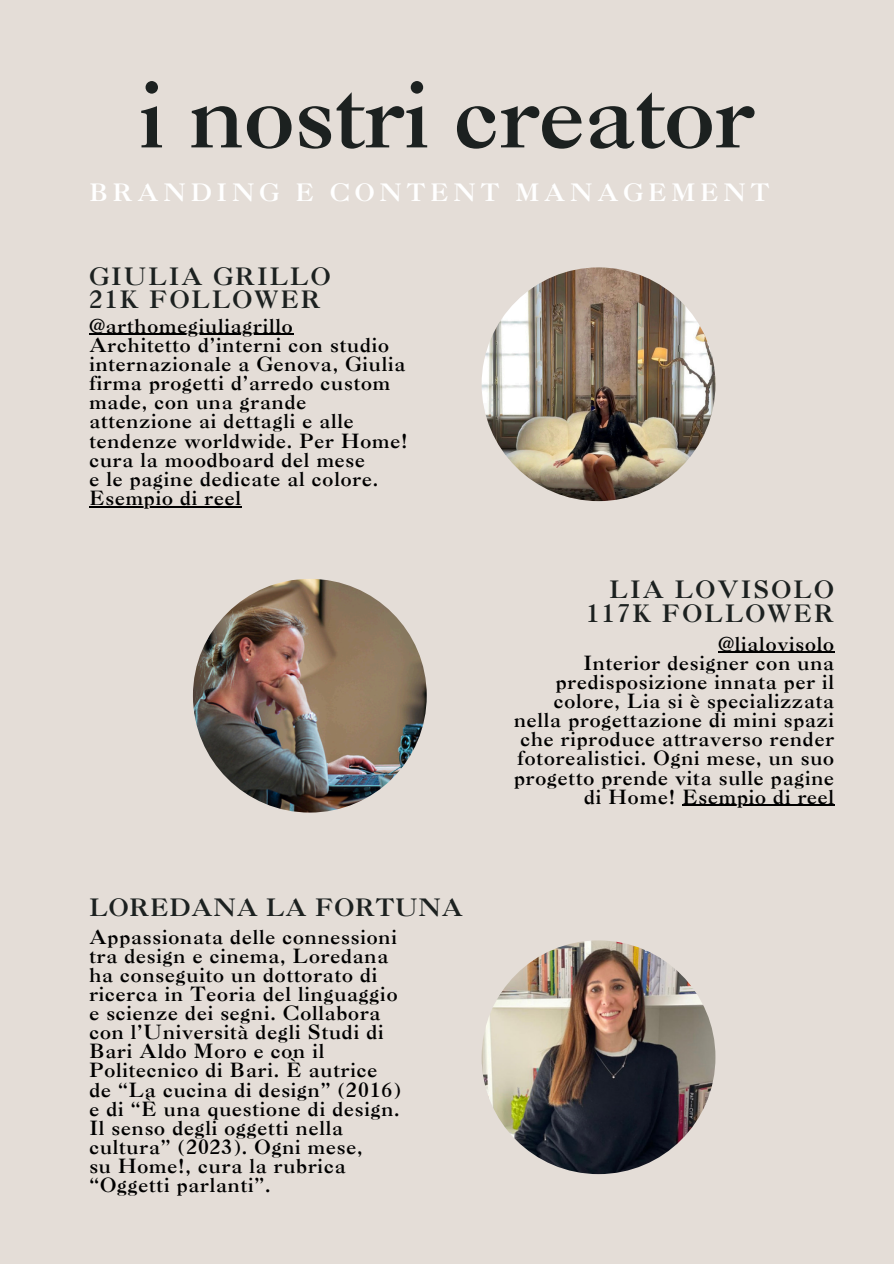
<style>
.page{position:relative;width:894px;height:1264px;background:#fff}
.page>*{position:absolute;margin:0;border:0;box-sizing:border-box;transform-origin:0 0}
.t1{font:90px "Caslon 3 LT Std";color:#1c2120}
.t2{font:23.85px/23.7px "Caslon 3 LT Std";letter-spacing:.085em;color:#1c2120}
.t3{font:23.85px "Caslon 3 LT Std";letter-spacing:.2em;color:#fff}
.t4{font:23.85px "Caslon 3 LT Std";letter-spacing:.035em;color:#1c2120}
.t5{font:19.5px/19.2px "Caslon 3 LT Std";letter-spacing:.045em;color:#000}
</style>
<div class="page">
<div style="left:0;top:0;width:893px;height:1263px;background:#e4ddd7"></div>
<img style="left:481px;top:267px;width:234px;height:234px;border-radius:50%">
<img style="left:193px;top:579px;width:233px;height:233px;border-radius:50%">
<img style="left:481px;top:940px;width:234px;height:234px;border-radius:50%">
<hr style="left:89px;top:334px;width:204px;height:1px;background:#000">
<hr style="left:89px;top:506px;width:153px;height:1px;background:#000">
<hr style="left:718px;top:651px;width:116px;height:2px;background:#000">
<hr style="left:682px;top:804px;width:152px;height:2px;background:#000">
<p class="t1" style="left:139px;top:81px;width:616px">i nostri creator</p>
<p class="t3" style="left:89px;top:183px;width:681px">BRANDING E CONTENT MANAGEMENT</p>
<p class="t2" style="left:89px;top:267px;width:243px">GIULIA GRILLO<br>21K FOLLOWER</p>
<p class="t5" style="left:89px;top:318px;width:205px">@arthomegiuliagrillo</p>
<p class="t5" style="left:89px;top:338px;width:320px">Architetto d’interni con studio internazionale a Genova, Giulia firma progetti d’arredo custom made, con una grande attenzione ai dettagli e alle tendenze worldwide. Per Home! cura la moodboard del mese</p>
<p class="t5" style="left:89px;top:471px;width:290px">e le pagine dedicate al colore.</p>
<h2 class="t5" style="left:89px;top:491px;width:153px">Esempio di reel</h2>
<p class="t4" style="left:89px;top:898px;width:375px">LOREDANA LA FORTUNA</p>
<p class="t5" style="left:89px;top:929px;width:313px">Appassionata delle connessioni tra design e cinema, Loredana ha conseguito un dottorato di ricerca in Teoria del linguaggio e scienze dei segni. Collabora con l’Università degli Studi di<br>Bari Aldo Moro e con il<br>Politecnico di Bari. È autrice de “La cucina di design” (2016) e di “È una questione di design.<br>Il senso degli oggetti nella cultura” (2023). Ogni mese,<br>su Home!, cura la rubrica “Oggetti parlanti”.</p>
<p class="t2" style="left:586px;top:580px;width:249px;text-align:right">LIA LOVISOLO<br>117K FOLLOWER</p>
<p class="t5" style="left:718px;top:636px;width:117px">@lialovisolo</p>
<h2 class="t5" style="left:514px;top:655px;width:321px;text-align:right">Interior designer con una predisposizione innata per il colore, Lia si è specializzata nella progettazione di mini spazi che riproduce attraverso render fotorealistici. Ogni mese, un suo progetto prende vita sulle pagine di Home! Esempio di reel</h2>
</div>
